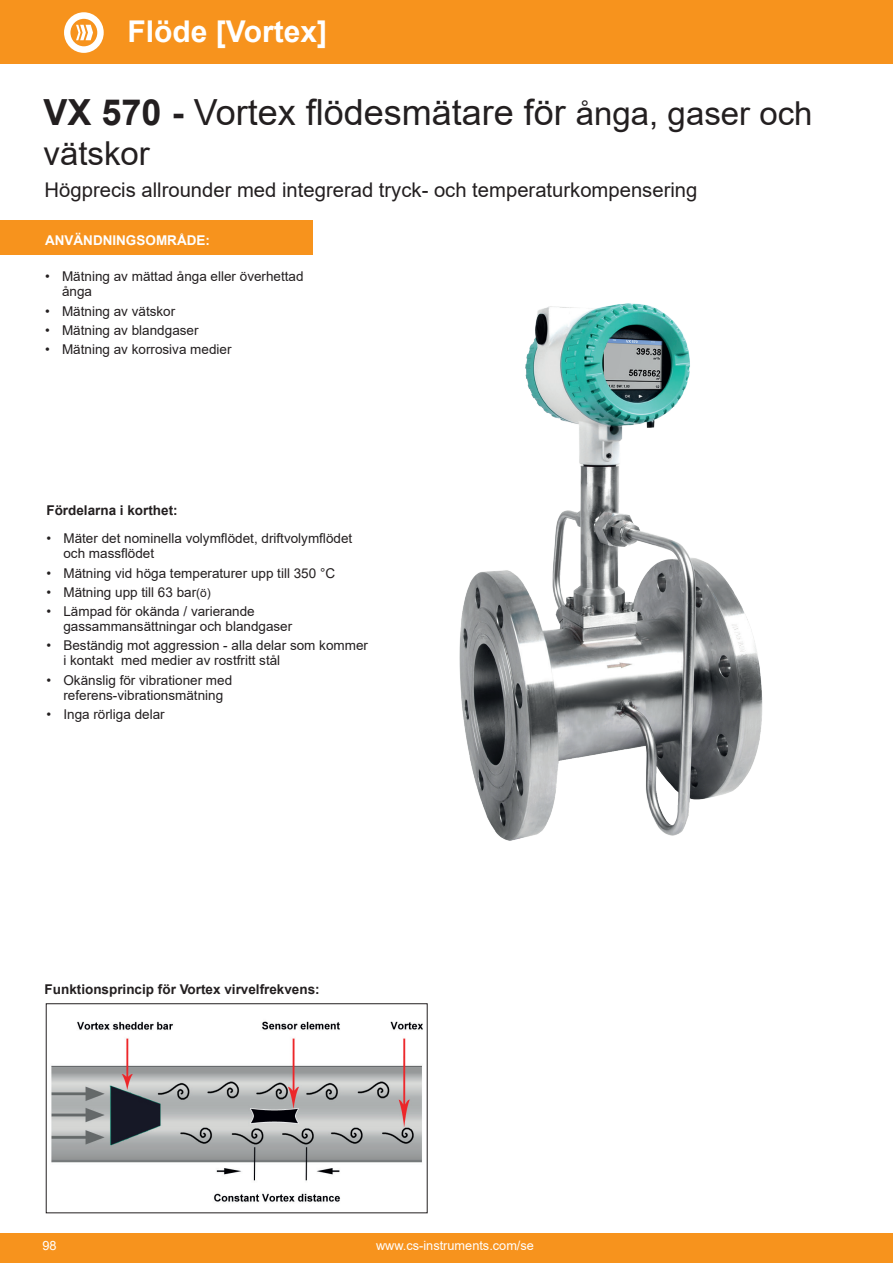
<style>
.page{position:relative;width:893px;height:1263px;background:#fff}
.page>*{position:absolute;margin:0;border:0;box-sizing:border-box;transform-origin:0 0}
.t1{font:36px "Arial";color:#231f20}
.t2{font:33px "Arial";color:#231f20}
.t3{font:700 30px "Arial";color:#fff}
.t4{font:20.25px "Arial";color:#231f20}
.t5{font:13.5px/15px "Arial";color:#231f20}
.t6{font:700 13.5px "Arial";color:#231f20}
.t7{font:700 13.5px "Arial";color:#fff}
.t8{font:12.75px "Arial";color:#fff}
.s1{font-weight:700}
.s2{font-size:33px}
.s3{font-size:12px}
</style>
<div class="page">
<div style="left:0;top:0;width:893px;height:64px;background:#f7931d"></div>
<div style="left:0;top:1233px;width:893px;height:30px;background:#f7931d"></div>
<div style="left:0;top:220px;width:313px;height:34px;background:#f7931d"></div>
<img style="left:51px;top:1021px;width:372px;height:181px">
<div style="left:46px;top:1003px;width:381px;height:210px;border:1px solid #231f20"></div>
<img style="left:459px;top:303px;width:304px;height:538px">
<svg style="left:64px;top:12px;width:40px;height:41px"></svg>
<h3 class="t3" style="left:128px;top:10px;width:201px">Flöde [Vortex]</h3>
<h1 class="t1" style="left:44px;top:88px;width:770px"><span class="s1">VX 570 -</span> Vortex flödesmätare för <span class="s2">ånga, gaser och</span></h1>
<h2 class="t2" style="left:44px;top:130px;width:108px">vätskor</h2>
<h3 class="t4" style="left:45px;top:176px;width:654px">Högprecis allrounder med integrerad tryck- och temperaturkompensering</h3>
<p class="t7" style="left:45px;top:230px;width:166px">ANVÄNDNINGSOMRÅDE:</p>
<p class="t5" style="left:62px;top:269px;width:243px;text-indent:-17px">• Mätning av mättad ånga eller överhettad ånga</p>
<p class="t5" style="left:45px;top:303px;width:132px">• Mätning av vätskor</p>
<p class="t5" style="left:45px;top:323px;width:155px">• Mätning av blandgaser</p>
<p class="t5" style="left:45px;top:342px;width:188px">• Mätning av korrosiva medier</p>
<p class="t6" style="left:46px;top:500px;width:133px">Fördelarna i korthet:</p>
<p class="t5" style="left:63px;top:531px;width:290px;text-indent:-17px">• Mäter det nominella volymflödet, driftvolymflödet och massflödet</p>
<p class="t5" style="left:46px;top:565px;width:290px">• Mätning vid höga temperaturer upp till 350 °C</p>
<p class="t5" style="left:46px;top:584px;width:166px">• Mätning upp till 63 bar<span class="s3">(ö)</span></p>
<p class="t5" style="left:63px;top:604px;width:230px;text-indent:-17px">• Lämpad för okända / varierande gassammansättningar och blandgaser</p>
<p class="t5" style="left:63px;top:638px;width:306px;text-indent:-17px">• Beständig mot aggression - alla delar som kommer i kontakt med medier av rostfritt stål</p>
<p class="t5" style="left:46px;top:672px;width:187px;text-align:center">• Okänslig för vibrationer med referens-vibrationsmätning</p>
<p class="t5" style="left:46px;top:706px;width:120px">• Inga rörliga delar</p>
<p class="t6" style="left:45px;top:980px;width:277px">Funktionsprincip för Vortex virvelfrekvens:</p>
<p class="t8" style="left:43px;top:1237px;width:16px">98</p>
<p class="t8" style="left:376px;top:1237px;width:159px">www.cs-instruments.com/se</p>
</div>
